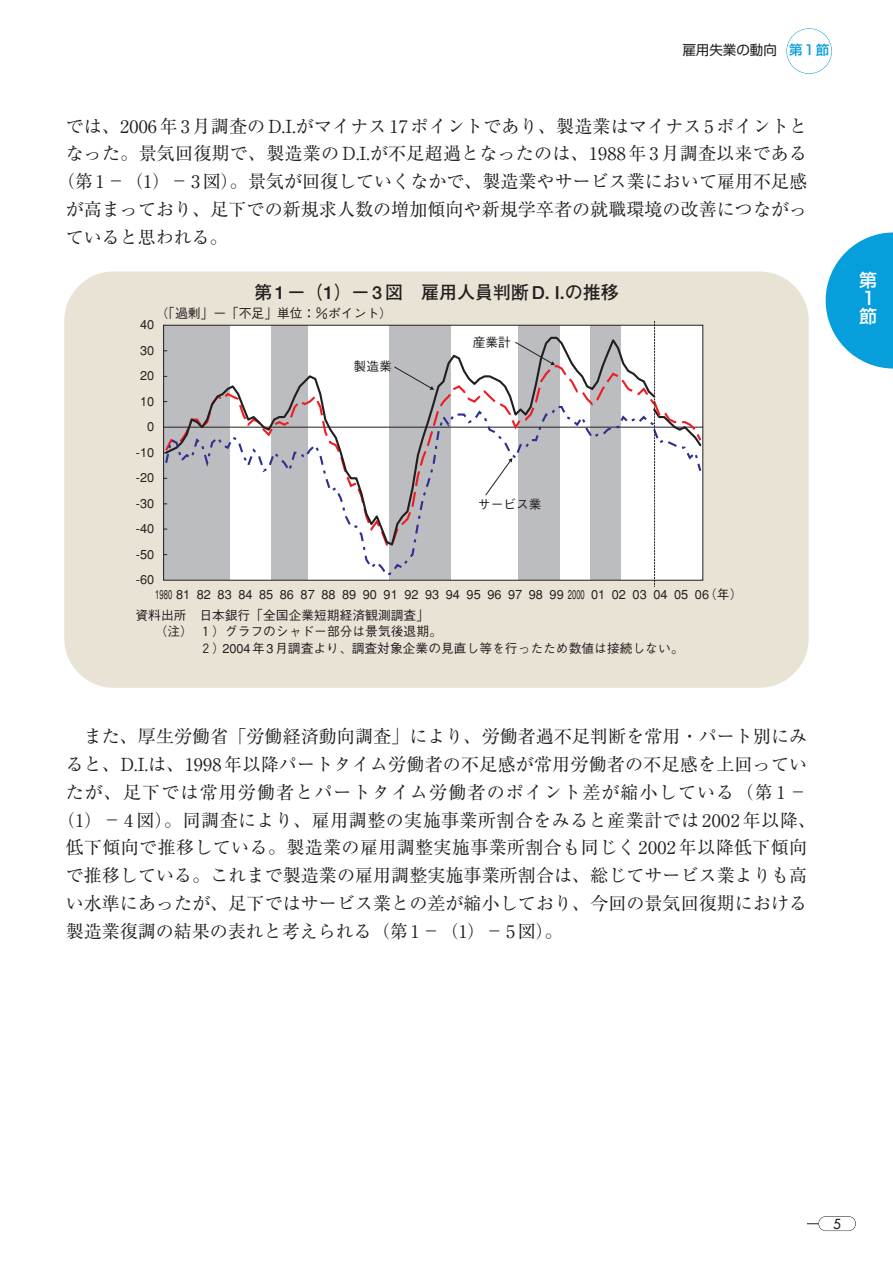
<style>
.page{position:relative;width:893px;height:1262px;background:#fff}
.page>*{position:absolute;margin:0;border:0;box-sizing:border-box;transform-origin:0 0}
.t1{font:18px "Ryumin";letter-spacing:.01em;color:#231f20}
.t2{font:18px "Ryumin";letter-spacing:.06em;color:#231f20}
.t3{font:700 18px "Futo Go B101";color:#231f20}
.t4{font:500 18px/18px "Shin Go";color:#fff;text-align:justify}
.t5{font:13.5px "Shin Go";color:#231f20}
.t6{font:13.5px "Futura";color:#231f20}
.t7{font:500 12.75px "Gothic BBB";color:#231f20}
.t8{font:500 12.75px "Gothic BBB";color:#231f20;scale:.6 1}
.s1{font-weight:500;color:#069edb}
</style>
<div class="page">
<svg style="left:825px;top:232px;width:67px;height:136px"></svg>
<div style="left:786px;top:28px;width:45px;height:46px;border:1px solid #069edb;border-radius:50%"></div>
<div style="left:818px;top:1216px;width:37px;height:15px;border:1px solid #231f20;border-radius:7px"></div>
<div style="left:64px;top:271px;width:744px;height:417px;background:#e9e3d5;border-radius:50px"></div>
<div style="left:164px;top:325px;width:66px;height:255px;background:#bcbdc0"></div>
<div style="left:271px;top:325px;width:36px;height:255px;background:#bcbdc0"></div>
<div style="left:389px;top:325px;width:62px;height:255px;background:#bcbdc0"></div>
<div style="left:518px;top:325px;width:41px;height:255px;background:#bcbdc0"></div>
<div style="left:589px;top:325px;width:31px;height:255px;background:#bcbdc0"></div>
<svg style="left:165px;top:336px;width:486px;height:69px"></svg>
<svg style="left:165px;top:405px;width:486px;height:173px"></svg>
<svg style="left:651px;top:321px;width:52px;height:265px;background:#f6f3f4"></svg>
<svg style="left:514px;top:341px;width:41px;height:24px"></svg>
<svg style="left:394px;top:366px;width:40px;height:24px"></svg>
<svg style="left:485px;top:458px;width:27px;height:38px"></svg>
<div style="left:163px;top:325px;width:540px;height:255px;border:1px solid #231f20"></div>
<p class="t5" style="left:682px;top:45px;width:148px">雇用失業の動向 <span class="s1">第1節</span></p>
<p class="t1" style="left:66px;top:120px;width:743px">では、2006年 3月調査の D.I.がマイナス 17ポイントであり、製造業はマイナス 5ポイントと</p>
<p class="t1" style="left:66px;top:147px;width:743px">なった。景気回復期で、製造業の D.I.が不足超過となったのは、1988年3月調査以来である</p>
<p class="t1" style="left:57px;top:175px;width:752px">（第 1－（1）－ 3図）。景気が回復していくなかで、製造業やサービス業において雇用不足感</p>
<p class="t1" style="left:66px;top:203px;width:743px">が高まっており、足下での新規求人数の増加傾向や新規学卒者の就職環境の改善につながっ</p>
<p class="t1" style="left:66px;top:231px;width:164px">ていると思われる。</p>
<p class="t7" style="left:140px;top:319px;width:16px">40</p>
<p class="t7" style="left:140px;top:345px;width:16px">30</p>
<p class="t7" style="left:140px;top:371px;width:16px">20</p>
<p class="t7" style="left:140px;top:396px;width:16px">10</p>
<p class="t7" style="left:147px;top:421px;width:9px">0</p>
<p class="t7" style="left:136px;top:447px;width:20px">-10</p>
<p class="t7" style="left:136px;top:472px;width:20px">-20</p>
<p class="t7" style="left:136px;top:498px;width:20px">-30</p>
<p class="t7" style="left:136px;top:523px;width:20px">-40</p>
<p class="t7" style="left:136px;top:549px;width:20px">-50</p>
<p class="t7" style="left:136px;top:574px;width:20px">-60</p>
<p class="t3" style="left:254px;top:286px;width:366px">第1－（1）－ 3 図　雇用人員判断 D. I.の推移</p>
<p class="t7" style="left:156px;top:308px;width:237px">（「過剰」－「不足」単位：％ポイント）</p>
<p class="t7" style="left:353px;top:361px;width:40px">製造業</p>
<p class="t7" style="left:472px;top:338px;width:40px">産業計</p>
<p class="t7" style="left:478px;top:499px;width:65px">サービス業</p>
<p class="t8" style="left:155px;top:589px;width:980px">1980 81 82 83 84 85 86 87 88 89 90 91 92 93 94 95 96 97 98 99 2000 01 02 03 04 05 06（年）</p>
<p class="t7" style="left:135px;top:610px;width:295px">資料出所　日本銀行「全国企業短期経済観測調査」</p>
<p class="t7" style="left:135px;top:626px;width:308px">　　（注）１）グラフのシャドー部分は景気後退期。</p>
<p class="t7" style="left:199px;top:643px;width:485px">２）2004年3月調査より、調査対象企業の見直し等を行ったため数値は接続しない。</p>
<p class="t1" style="left:84px;top:730px;width:725px">また、厚生労働省「労働経済動向調査」により、労働者過不足判断を常用・パート別にみ</p>
<p class="t1" style="left:66px;top:758px;width:743px">ると、D.I.は、1998年以降パートタイム労働者の不足感が常用労働者の不足感を上回ってい</p>
<p class="t2" style="left:66px;top:786px;width:743px">たが、足下では常用労働者とパートタイム労働者のポイント差が縮小している（第 1－</p>
<p class="t1" style="left:57px;top:813px;width:761px">（1）－ 4図）。同調査により、雇用調整の実施事業所割合をみると産業計では 2002年以降、</p>
<p class="t1" style="left:66px;top:841px;width:743px">低下傾向で推移している。製造業の雇用調整実施事業所割合も同じく 2002年以降低下傾向</p>
<p class="t1" style="left:66px;top:869px;width:743px">で推移している。これまで製造業の雇用調整実施事業所割合は、総じてサービス業よりも高</p>
<p class="t1" style="left:66px;top:897px;width:743px">い水準にあったが、足下ではサービス業との差が縮小しており、今回の景気回復期における</p>
<p class="t1" style="left:66px;top:924px;width:498px">製造業復調の結果の表れと考えられる（第 1－（1）－ 5図）。</p>
<p class="t4" style="left:859px;top:273px;width:19px">第1節</p>
<p class="t6" style="left:833px;top:1216px;width:9px">5</p>
</div>
